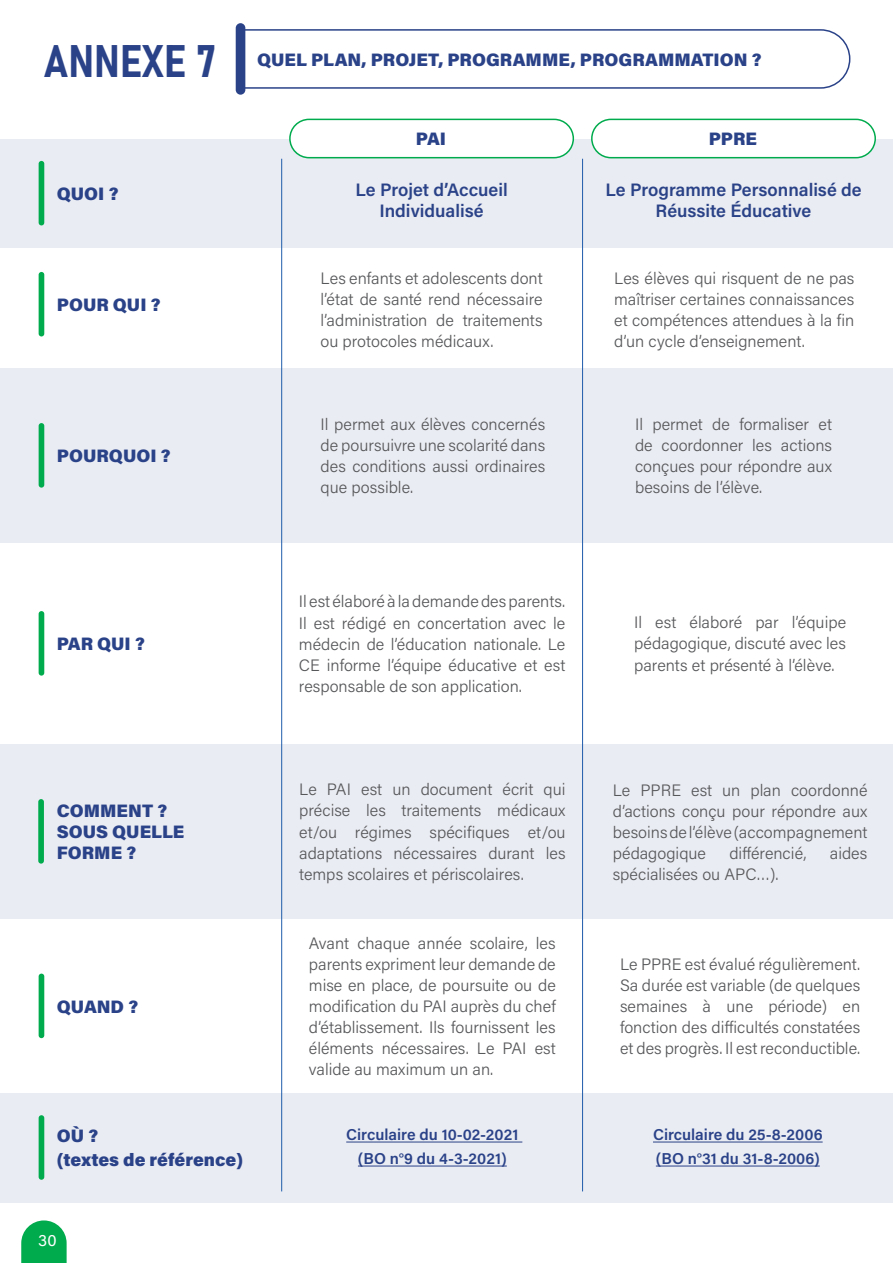
<style>
.page{position:relative;width:893px;height:1263px;background:#fff}
.page>*{position:absolute;margin:0;border:0;box-sizing:border-box;transform-origin:0 0}
.t1{font:45px "Bahnschrift";color:#2a4288}
.t2{font:900 18px/21px "Acumin Pro";color:#2a4288}
.t3{font:600 18px/21px "Acumin Pro";color:#2a4287;text-align:center}
.t4{font:600 18px/21px "Acumin Pro";color:#2a4288;text-align:center}
.t5{font:300 16.5px/21px "Acumin Pro";color:#57585a;text-align:justify}
.t6{font:16.5px "Acumin Pro";color:#fff}
.t7{font:600 15.75px/24px "Acumin Pro";color:#2a4288;text-align:center}
</style>
<div class="page">
<svg style="left:21px;top:1220px;width:46px;height:43px;background:#23b665"></svg>
<div style="left:0;top:1093px;width:893px;height:109px;background:#eaecf3"></div>
<div style="left:0;top:744px;width:893px;height:174px;background:#eaecf3"></div>
<div style="left:0;top:368px;width:893px;height:174px;background:#eaecf3"></div>
<div style="left:0;top:139px;width:893px;height:108px;background:#eaecf3"></div>
<div style="left:290px;top:119px;width:283px;height:39px;background:#fff;border-radius:19px"></div>
<div style="left:289px;top:119px;width:285px;height:39px;border:2px solid #00ab4d;border-radius:19px"></div>
<div style="left:592px;top:119px;width:283px;height:39px;background:#fff;border-radius:19px"></div>
<div style="left:591px;top:119px;width:285px;height:39px;border:2px solid #00ab4d;border-radius:19px"></div>
<hr style="left:346px;top:1141px;width:176px;height:1px;background:#2a4288">
<hr style="left:358px;top:1165px;width:149px;height:1px;background:#2a4288">
<hr style="left:653px;top:1141px;width:170px;height:1px;background:#2a4288">
<hr style="left:656px;top:1165px;width:164px;height:1px;background:#2a4288">
<hr style="left:281px;top:159px;width:1px;height:1032px;background:#1f5caa">
<hr style="left:582px;top:159px;width:1px;height:1032px;background:#1f5caa">
<div style="left:39px;top:272px;width:5px;height:64px;background:#00ab4d;border-radius:3px"></div>
<div style="left:39px;top:423px;width:5px;height:65px;background:#00ab4d;border-radius:3px"></div>
<div style="left:39px;top:611px;width:5px;height:65px;background:#00ab4d;border-radius:3px"></div>
<div style="left:38px;top:799px;width:6px;height:65px;background:#00ab4d;border-radius:3px"></div>
<div style="left:39px;top:973px;width:5px;height:65px;background:#00ab4d;border-radius:3px"></div>
<div style="left:39px;top:1115px;width:5px;height:65px;background:#00ab4d;border-radius:3px"></div>
<div style="left:39px;top:161px;width:5px;height:64px;background:#00ab4d;border-radius:3px"></div>
<svg style="left:245px;top:28px;width:606px;height:61px"></svg>
<div style="left:236px;top:23px;width:9px;height:72px;background:#2a4288;border-radius:5px"></div>
<h1 class="t1" style="left:44px;top:27px;width:174px">ANNEXE 7</h1>
<p class="t2" style="left:257px;top:48px;width:506px">QUEL PLAN, PROJET, PROGRAMME, PROGRAMMATION ?</p>
<p class="t2" style="left:57px;top:182px;width:63px">QUOI ?</p>
<p class="t2" style="left:57px;top:293px;width:105px">POUR QUI ?</p>
<p class="t2" style="left:57px;top:444px;width:116px">POURQUOI ?</p>
<p class="t2" style="left:57px;top:632px;width:90px">PAR QUI ?</p>
<p class="t2" style="left:57px;top:799px;width:129px">COMMENT ?<br>SOUS QUELLE<br>FORME ?</p>
<p class="t2" style="left:57px;top:995px;width:83px">QUAND ?</p>
<p class="t2" style="left:57px;top:1123px;width:188px;line-height:24px">OÙ ?<br>(textes de référence)</p>
<p class="t6" style="left:38px;top:1229px;width:20px">30</p>
<p class="t2" style="left:416px;top:127px;width:32px">PAI</p>
<p class="t2" style="left:709px;top:127px;width:50px">PPRE</p>
<p class="t4" style="left:355px;top:178px;width:154px">Le Projet d’Accueil<br>Individualisé</p>
<p class="t3" style="left:605px;top:178px;width:258px">Le Programme Personnalisé de<br>Réussite Éducative</p>
<p class="t5" style="left:320px;top:267px;width:224px">Les enfants et adolescents dont l’état de santé rend nécessaire l’administration de traitements ou protocoles médicaux.</p>
<p class="t5" style="left:614px;top:267px;width:242px">Les élèves qui risquent de ne pas maîtriser certaines connaissances et compétences attendues à la fin d’un cycle d’enseignement.</p>
<p class="t5" style="left:320px;top:413px;width:226px">Il permet aux élèves concernés de poursuivre une scolarité dans des conditions aussi ordinaires que possible.</p>
<p class="t5" style="left:635px;top:413px;width:199px">Il permet de formaliser et de coordonner les actions conçues pour répondre aux besoins de l’élève.</p>
<p class="t5" style="left:299px;top:591px;width:268px">Il est élaboré à la demande des parents.<br>Il est rédigé en concertation avec le médecin de l’éducation nationale. Le CE informe l’équipe éducative et est responsable de son application.</p>
<p class="t5" style="left:634px;top:612px;width:213px">Il est élaboré par l’équipe pédagogique, discuté avec les parents et présenté à l’élève.</p>
<p class="t5" style="left:299px;top:778px;width:268px">Le PAI est un document écrit qui précise les traitements médicaux et/ou régimes spécifiques et/ou adaptations nécessaires durant les temps scolaires et périscolaires.</p>
<p class="t5" style="left:613px;top:779px;width:256px">Le PPRE est un plan coordonné d’actions conçu pour répondre aux besoins de l’élève (accompagnement pédagogique</p>
<p class="t5" style="left:729px;top:842px;width:79px">différencié,</p>
<p class="t5" style="left:830px;top:842px;width:39px">aides</p>
<p class="t5" style="left:613px;top:863px;width:167px">spécialisées ou APC…).</p>
<p class="t5" style="left:309px;top:932px;width:248px">Avant chaque année scolaire, les parents expriment leur demande de mise en place, de poursuite ou de modification du PAI auprès du chef d’établissement. Ils fournissent les éléments nécessaires. Le PAI est valide au maximum un an.</p>
<p class="t5" style="left:620px;top:953px;width:242px">Le PPRE est évalué régulièrement.<br>Sa durée est variable (de quelques semaines à une période) en fonction des difficultés constatées et des progrès. Il est reconductible.</p>
<p class="t7" style="left:346px;top:1122px;width:174px">Circulaire du 10-02-2021 (BO n°9 du 4-3-2021)</p>
<p class="t7" style="left:653px;top:1122px;width:171px;text-align:left">Circulaire du 25-8-2006 (BO n°31 du 31-8-2006)</p>
</div>
